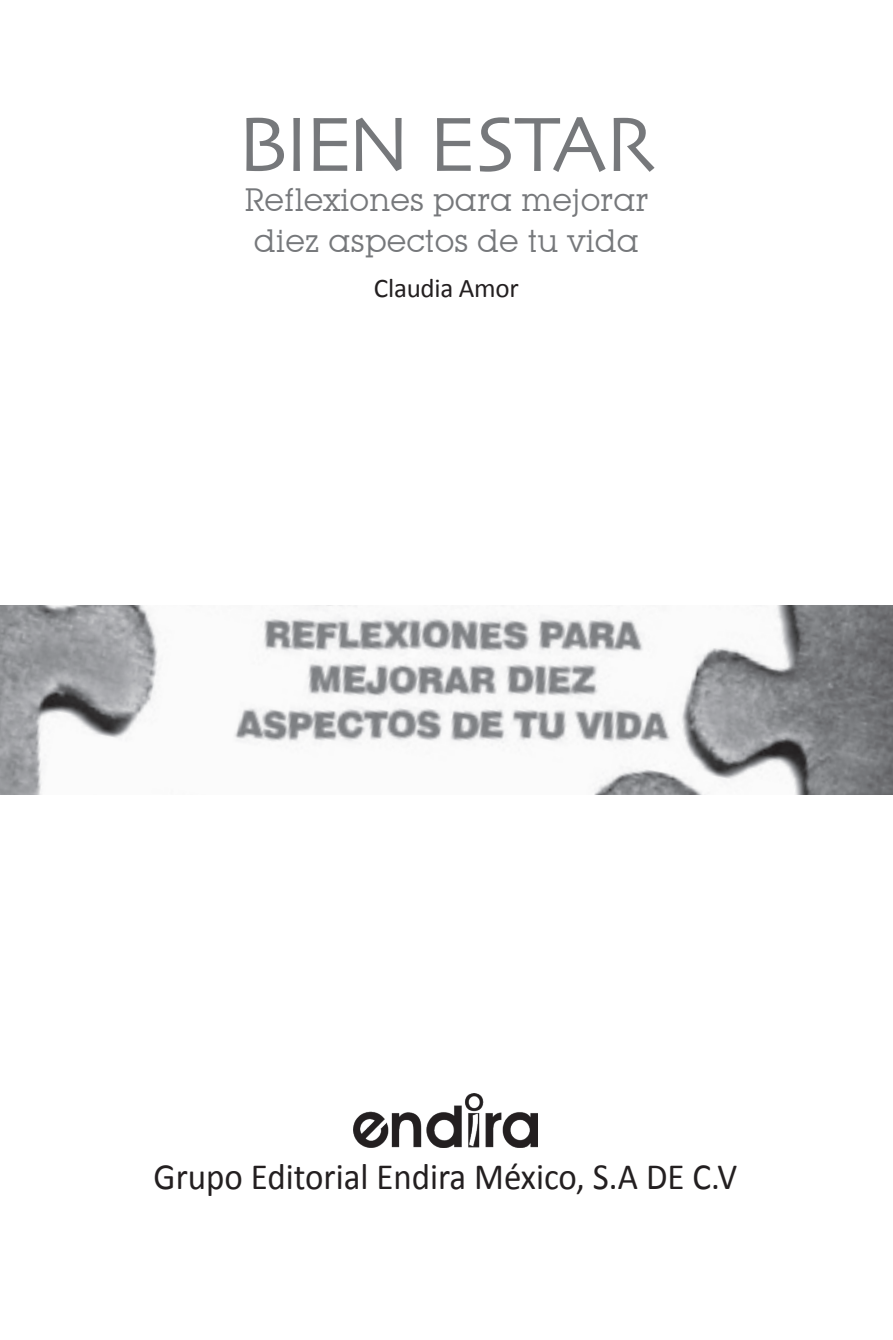
<style>
.page{position:relative;width:893px;height:1340px;background:#fff}
.page>*{position:absolute;margin:0;border:0;box-sizing:border-box;transform-origin:0 0}
.ÍNDICE{font:81px "Skia";letter-spacing:-.06em;color:#76787b}
.t1{font:37.12px "Calibri";color:#231f20;scale:.94 1}
.SUB_ÍNDICE{font:31.5px/40.5px "Lubalin Graph IT Cby BT";color:#76787b;text-align:center}
.CUERPO_DE_TEXTO{font:27px "Calibri";letter-spacing:-.01em;color:#231f20}
</style>
<div class="page">
<img style="left:353px;top:1093px;width:185px;height:54px">
<img style="left:0;top:605px;width:893px;height:189px">
<p class="ÍNDICE" style="left:237px;top:96px;width:420px">BIEN ESTAR</p>
<p class="SUB_ÍNDICE" style="left:244px;top:180px;width:406px">Reflexiones para mejorar diez aspectos de tu vida</p>
<p class="CUERPO_DE_TEXTO" style="left:374px;top:271px;width:146px">Claudia Amor</p>
<p class="t1" style="left:154px;top:1153px;width:622px">Grupo Editorial Endira México, S.A DE C.V</p>
</div>
